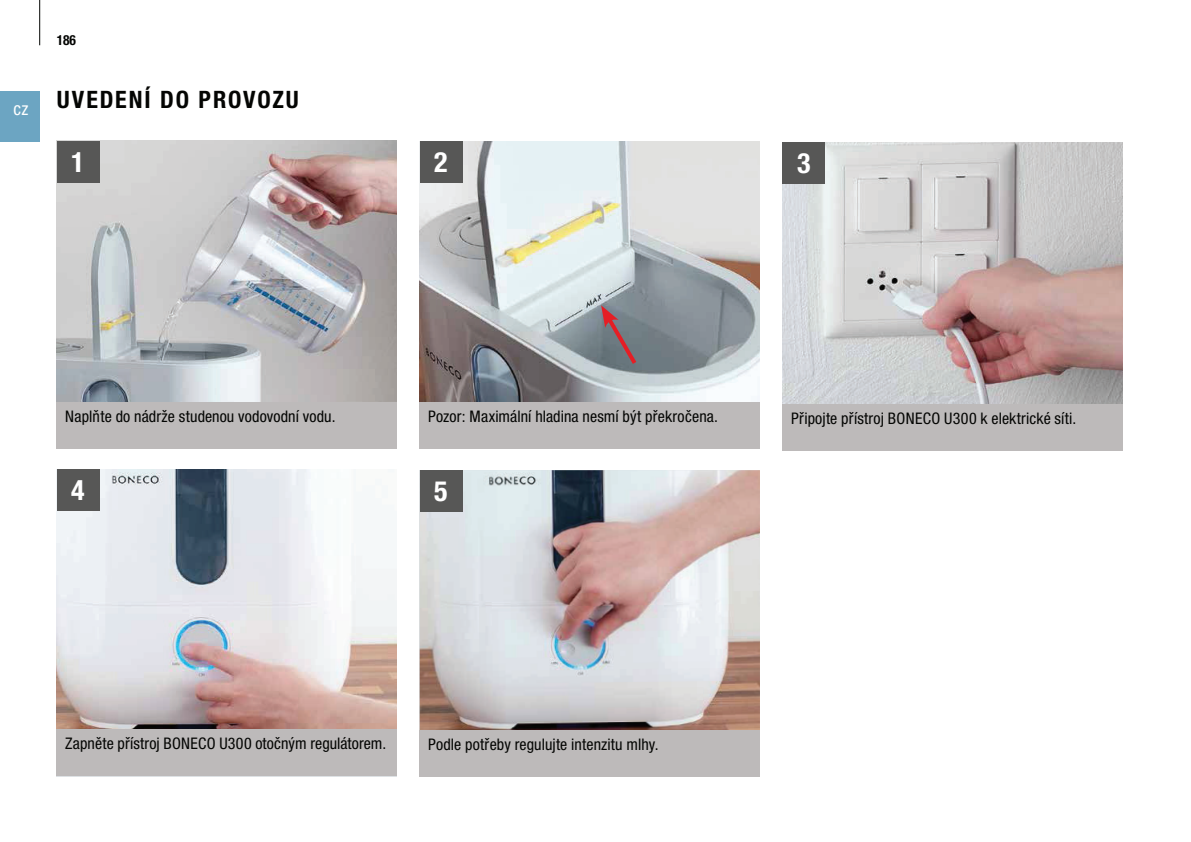
<style>
.page{position:relative;width:1191px;height:842px;background:#fff}
.page>*{position:absolute;margin:0;border:0;box-sizing:border-box;transform-origin:0 0}
.t1{font:700 condensed 28px "Helvetica Neue LTW1 G";color:#fff}
.t2{font:700 condensed 24px "Helvetica Neue LTW1 G";letter-spacing:.075em;color:#040503}
.t3{font:condensed 18px "Helvetica Neue LTW1 G";color:#fff}
.t4{font:condensed 16px "Helvetica Neue LTW1 G";letter-spacing:.01em;color:#040503}
.t5{font:700 condensed 14px "Helvetica Neue LTW1 G";color:#040503;scale:.96 1}
</style>
<div class="page">
<div style="left:0;top:91px;width:40px;height:51px;background:#6ca5c2"></div>
<hr style="left:39px;top:0;width:1px;height:45px;background:#040503">
<img style="left:57px;top:469px;width:340px;height:260px">
<img style="left:782px;top:142px;width:341px;height:262px">
<img style="left:57px;top:141px;width:340px;height:261px">
<img style="left:420px;top:142px;width:340px;height:260px">
<img style="left:420px;top:470px;width:340px;height:260px">
<div style="left:57px;top:469px;width:42px;height:41px;background:#575756"></div>
<div style="left:782px;top:142px;width:43px;height:42px;background:#575756"></div>
<div style="left:57px;top:142px;width:42px;height:41px;background:#575756"></div>
<div style="left:420px;top:142px;width:42px;height:41px;background:#575756"></div>
<div style="left:420px;top:470px;width:42px;height:41px;background:#575756"></div>
<div style="left:782px;top:404px;width:341px;height:46px;background:#bdbaba"></div>
<div style="left:57px;top:402px;width:340px;height:46px;background:#bdbaba"></div>
<div style="left:420px;top:402px;width:340px;height:46px;background:#bdbaba"></div>
<div style="left:57px;top:729px;width:340px;height:47px;background:#bdbaba"></div>
<div style="left:420px;top:730px;width:340px;height:47px;background:#bdbaba"></div>
<svg style="left:601px;top:305px;width:39px;height:63px;background:#7f7077"></svg>
<p class="t3" style="left:13px;top:102px;width:16px">cz</p>
<p class="t5" style="left:57px;top:35px;width:21px">186</p>
<h2 class="t2" style="left:57px;top:90px;width:244px">UVEDENÍ DO PROVOZU</h2>
<h1 class="t1" style="left:71px;top:152px;width:15px">1</h1>
<h1 class="t1" style="left:434px;top:152px;width:15px">2</h1>
<h1 class="t1" style="left:797px;top:153px;width:15px">3</h1>
<p class="t4" style="left:65px;top:410px;width:272px">Naplňte do nádrže studenou vodovodní vodu.</p>
<p class="t4" style="left:428px;top:410px;width:291px">Pozor: Maximální hladina nesmí být překročena.</p>
<p class="t4" style="left:791px;top:412px;width:286px">Připojte přístroj BONECO U300 k elektrické síti.</p>
<h1 class="t1" style="left:71px;top:480px;width:15px">4</h1>
<h1 class="t1" style="left:434px;top:481px;width:15px">5</h1>
<p class="t4" style="left:65px;top:738px;width:322px">Zapněte přístroj BONECO U300 otočným regulátorem.</p>
<p class="t4" style="left:428px;top:739px;width:232px">Podle potřeby regulujte intenzitu mlhy.</p>
</div>
